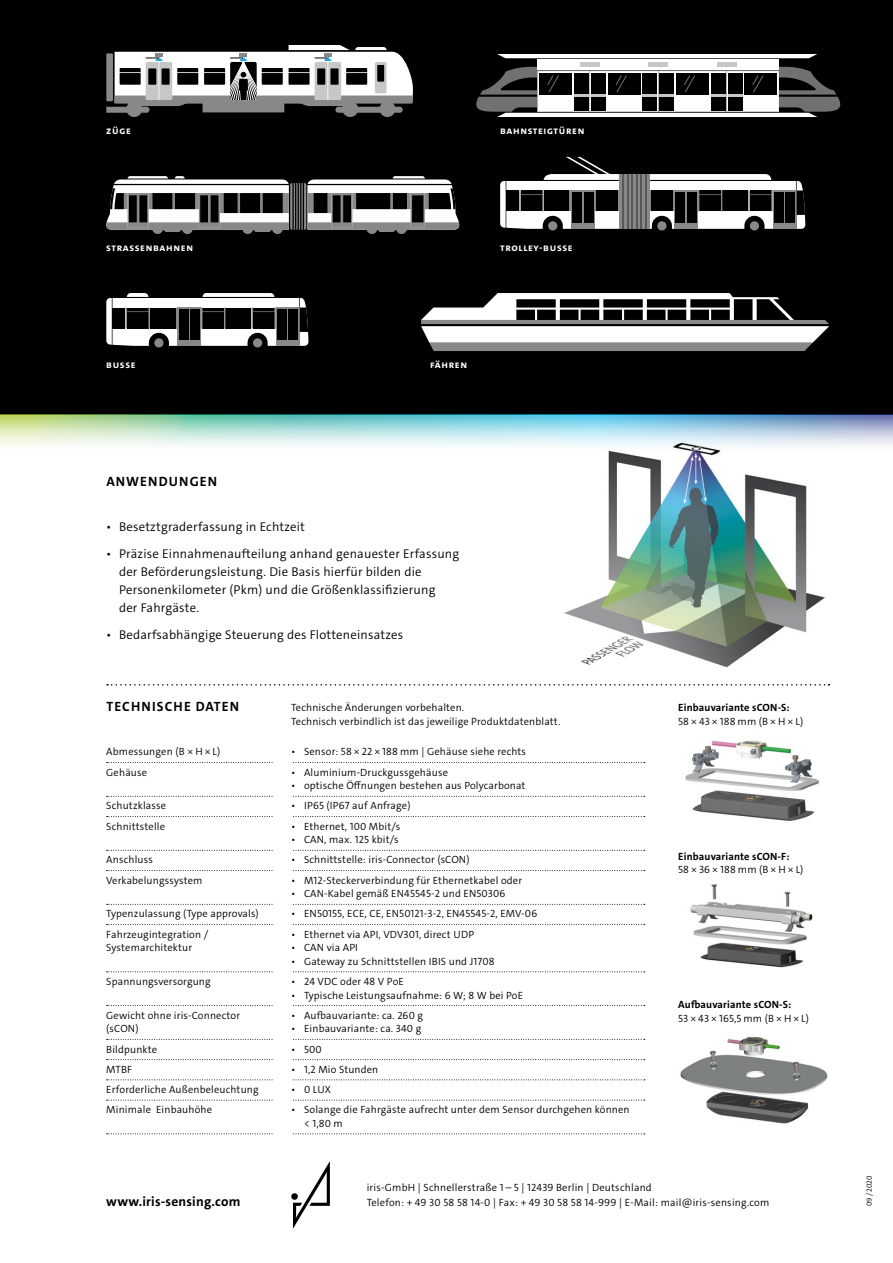
<style>
.page{position:relative;width:893px;height:1263px;background:#fff}
.page>*{position:absolute;margin:0;border:0;box-sizing:border-box;transform-origin:0 0}
.t1{font:700 13.5px "The Sans C4 s";letter-spacing:.08em;color:#000}
.t2{font:300 12.75px/18px "The Sans C4 s";letter-spacing:.015em;color:#000}
.t3{font:300 10.5px/13.5px "The Sans C4 s";letter-spacing:.015em;color:#000}
.t4{font:700 10.5px "The Sans C4 s";letter-spacing:.015em;color:#000}
.t5{font:700 10.5px "The Sans C4 s";letter-spacing:.06em;color:#fff}
.t6{font:300 7.5px "The Sans C4 s";color:#000}
</style>
<div class="page">
<div style="left:0;top:0;width:893px;height:414px;background:#000"></div>
<div style="left:253px;top:338px;width:9px;height:9px;background:#87888a;border-radius:50%"></div>
<svg style="left:106px;top:293px;width:202px;height:53px"></svg>
<svg style="left:107px;top:762px;width:538px;height:1px"></svg>
<svg style="left:107px;top:796px;width:538px;height:1px"></svg>
<svg style="left:107px;top:816px;width:538px;height:1px"></svg>
<svg style="left:107px;top:850px;width:538px;height:1px"></svg>
<svg style="left:107px;top:870px;width:538px;height:1px"></svg>
<svg style="left:107px;top:904px;width:538px;height:1px"></svg>
<svg style="left:107px;top:924px;width:538px;height:1px"></svg>
<svg style="left:107px;top:971px;width:538px;height:1px"></svg>
<svg style="left:107px;top:1005px;width:538px;height:1px"></svg>
<svg style="left:107px;top:1039px;width:538px;height:1px"></svg>
<svg style="left:107px;top:1059px;width:538px;height:1px"></svg>
<svg style="left:107px;top:1079px;width:538px;height:1px"></svg>
<svg style="left:107px;top:1100px;width:538px;height:1px"></svg>
<svg style="left:107px;top:1133px;width:538px;height:1px"></svg>
<svg style="left:291px;top:1161px;width:39px;height:68px"></svg>
<div style="left:274px;top:739px;width:17px;height:413px;background:#fff"></div>
<svg style="left:106px;top:176px;width:353px;height:58px"></svg>
<svg style="left:497px;top:54px;width:320px;height:4px"></svg>
<div style="left:538px;top:59px;width:241px;height:11px;background:#fff"></div>
<hr style="left:580px;top:63px;width:19px;height:4px;background:#c6c7c8">
<hr style="left:649px;top:63px;width:19px;height:4px;background:#c6c7c8">
<hr style="left:717px;top:63px;width:19px;height:4px;background:#c6c7c8">
<svg style="left:476px;top:67px;width:365px;height:50px"></svg>
<svg style="left:107px;top:684px;width:722px;height:2px"></svg>
<svg style="left:106px;top:45px;width:307px;height:72px"></svg>
<div style="left:750px;top:221px;width:9px;height:9px;background:#87888a;border-radius:50%"></div>
<svg style="left:500px;top:157px;width:305px;height:72px"></svg>
<svg style="left:421px;top:293px;width:408px;height:58px"></svg>
<img style="left:685px;top:740px;width:135px;height:81px">
<img style="left:690px;top:884px;width:123px;height:84px">
<img style="left:680px;top:1036px;width:147px;height:88px">
<img style="left:0;top:414px;width:893px;height:32px">
<img style="left:559px;top:432px;width:270px;height:236px">
<p class="t5" style="left:106px;top:123px;width:26px">züge</p>
<p class="t5" style="left:500px;top:123px;width:86px">bahnsteigtüren</p>
<p class="t5" style="left:106px;top:241px;width:88px">strassenbahnen</p>
<p class="t5" style="left:500px;top:241px;width:74px">trolley-busse</p>
<p class="t5" style="left:106px;top:357px;width:31px">busse</p>
<p class="t5" style="left:430px;top:357px;width:39px">fähren</p>
<p class="t1" style="left:106px;top:473px;width:112px">ANWENDUNGEN</p>
<p class="t2" style="left:106px;top:518px;width:200px">• Besetztgraderfassung in Echtzeit</p>
<p class="t2" style="left:119px;top:545px;width:342px;text-indent:-13px">• Präzise Einnahmenaufteilung anhand genauester Erfassung der Beförderungsleistung. Die Basis hierfür bilden die Personenkilometer (Pkm) und die Größenklassifizierung<br>der Fahrgäste.</p>
<p class="t2" style="left:106px;top:626px;width:298px">• Bedarfsabhängige Steuerung des Flotteneinsatzes</p>
<p class="t1" style="left:106px;top:698px;width:134px">TECHNISCHE DATEN</p>
<p class="t3" style="left:291px;top:701px;width:271px">Technische Änderungen vorbehalten.<br>Technisch verbindlich ist das jeweilige Produktdatenblatt.</p>
<p class="t3" style="left:106px;top:745px;width:116px">Abmessungen (B × H × L)</p>
<p class="t3" style="left:291px;top:745px;width:236px">• Sensor: 58 × 22 × 188 mm | Gehäuse siehe rechts</p>
<p class="t3" style="left:106px;top:765px;width:42px">Gehäuse</p>
<p class="t3" style="left:291px;top:765px;width:158px">• Aluminium-Druckgussgehäuse</p>
<p class="t3" style="left:291px;top:779px;width:236px">• optische Öffnungen bestehen aus Polycarbonat</p>
<p class="t3" style="left:106px;top:799px;width:61px">Schutzklasse</p>
<p class="t3" style="left:291px;top:799px;width:121px">• IP65 (IP67 auf Anfrage)</p>
<p class="t3" style="left:106px;top:819px;width:60px">Schnittstelle</p>
<p class="t3" style="left:291px;top:819px;width:110px">• Ethernet, 100 Mbit/s</p>
<p class="t3" style="left:291px;top:833px;width:109px">• CAN, max. 125 kbit/s</p>
<p class="t3" style="left:106px;top:853px;width:48px">Anschluss</p>
<p class="t3" style="left:291px;top:853px;width:180px">• Schnittstelle: iris-Connector (sCON)</p>
<p class="t3" style="left:106px;top:873px;width:98px">Verkabelungssystem</p>
<p class="t3" style="left:291px;top:873px;width:232px">• M12-Steckerverbindung für Ethernetkabel oder</p>
<p class="t3" style="left:291px;top:887px;width:216px">• CAN-Kabel gemäß EN45545-2 und EN50306</p>
<p class="t3" style="left:106px;top:907px;width:154px">Typenzulassung (Type approvals)</p>
<p class="t3" style="left:291px;top:907px;width:247px">• EN50155, ECE, CE, EN50121-3-2, EN45545-2, EMV-06</p>
<p class="t3" style="left:106px;top:927px;width:103px">Fahrzeugintegration /</p>
<p class="t3" style="left:291px;top:927px;width:184px">• Ethernet via API, VDV301, direct UDP</p>
<p class="t3" style="left:106px;top:941px;width:87px">Systemarchitektur</p>
<p class="t3" style="left:291px;top:941px;width:68px">• CAN via API</p>
<p class="t3" style="left:291px;top:954px;width:205px">• Gateway zu Schnittstellen IBIS und J1708</p>
<p class="t3" style="left:106px;top:975px;width:106px">Spannungsversorgung</p>
<p class="t3" style="left:291px;top:975px;width:114px">• 24 VDC oder 48 V PoE</p>
<p class="t3" style="left:291px;top:988px;width:233px">• Typische Leistungsaufnahme: 6 W; 8 W bei PoE</p>
<p class="t3" style="left:106px;top:1008px;width:135px">Gewicht ohne iris-Connector</p>
<p class="t3" style="left:291px;top:1008px;width:133px">• Aufbauvariante: ca. 260 g</p>
<p class="t3" style="left:106px;top:1022px;width:34px">(sCON)</p>
<p class="t3" style="left:291px;top:1022px;width:132px">• Einbauvariante: ca. 340 g</p>
<p class="t3" style="left:106px;top:1042px;width:52px">Bildpunkte</p>
<p class="t3" style="left:291px;top:1042px;width:32px">• 500</p>
<p class="t3" style="left:106px;top:1062px;width:27px">MTBF</p>
<p class="t3" style="left:291px;top:1062px;width:89px">• 1,2 Mio Stunden</p>
<p class="t3" style="left:106px;top:1083px;width:154px">Erforderliche Außenbeleuchtung</p>
<p class="t3" style="left:291px;top:1083px;width:41px">• 0 LUX</p>
<p class="t3" style="left:106px;top:1103px;width:107px">Minimale Einbauhöhe</p>
<p class="t3" style="left:304px;top:1103px;width:327px;text-indent:-13px">• Solange die Fahrgäste aufrecht unter dem Sensor durchgehen können &lt; 1,80 m</p>
<p class="t3" style="left:367px;top:1181px;width:287px">iris-GmbH | Schnellerstraße 1 – 5 | 12439 Berlin | Deutschland</p>
<p class="t4" style="left:678px;top:701px;width:113px">Einbauvariante sCON-S:</p>
<p class="t3" style="left:678px;top:714px;width:126px">58 × 43 × 188 mm (B × H × L)</p>
<p class="t4" style="left:678px;top:849px;width:113px">Einbauvariante sCON-F:</p>
<p class="t3" style="left:678px;top:863px;width:127px">58 × 36 × 188 mm (B × H × L)</p>
<p class="t4" style="left:678px;top:998px;width:115px">Aufbauvariante sCON-S:</p>
<p class="t3" style="left:678px;top:1011px;width:132px">53 × 43 × 165,5 mm (B × H × L)</p>
<p class="t1" style="left:106px;top:1193px;width:136px">www.iris-sensing.com</p>
<p class="t3" style="left:367px;top:1196px;width:404px">Telefon: + 49 30 58 58 14-0 | Fax: + 49 30 58 58 14-999 | E-Mail: mail@iris-sensing.com</p>
<p class="t6" style="left:864px;top:1206px;width:32px;rotate:-90deg">09 / 2020</p>
</div>
